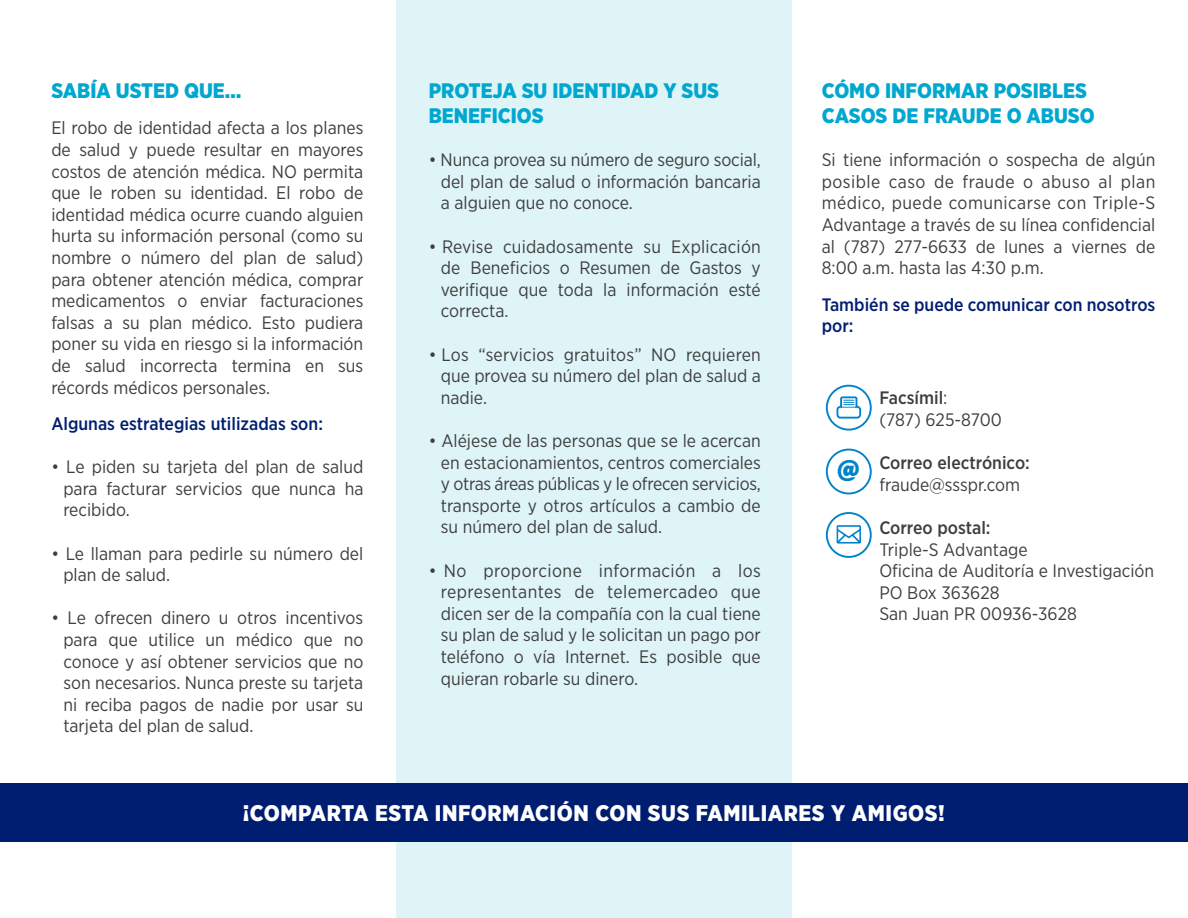
<style>
.page{position:relative;width:1188px;height:918px;background:#fff}
.page>*{position:absolute;margin:0;border:0;box-sizing:border-box;transform-origin:0 0}
.t1{font:900 22.65px "Gotham Narrow";letter-spacing:.025em;color:#fff}
.t2{font:900 21.9px "Aktiv Grotesk";color:#0083ca}
.t3{font:900 21px/25.2px "Gotham Narrow";color:#00a7cf}
.t4{font:18px/21.6px "Gotham Narrow";color:#3e3e3f;text-align:justify}
.t5{font:500 18px/21.6px "Gotham Narrow";color:#001e71}
.t6{font:500 18px "Gotham Narrow";color:#3e3e3f}
.s1{font-weight:500}
</style>
<div class="page">
<div style="left:396px;top:0;width:396px;height:918px;background:#def4f6"></div>
<div style="left:0;top:783px;width:1188px;height:59px;background:#001e71"></div>
<svg style="left:836px;top:396px;width:26px;height:23px"></svg>
<svg style="left:837px;top:525px;width:24px;height:19px"></svg>
<div style="left:826px;top:512px;width:46px;height:46px;border:2px solid #0083ca;border-radius:50%"></div>
<div style="left:826px;top:385px;width:46px;height:46px;border:2px solid #0083ca;border-radius:50%"></div>
<div style="left:826px;top:449px;width:46px;height:45px;border:2px solid #0083ca;border-radius:50%"></div>
<p class="t3" style="left:51px;top:77px;width:192px">SABÍA USTED QUE…</p>
<p class="t4" style="left:51px;top:117px;width:314px">El robo de identidad afecta a los planes de salud y puede resultar en mayores costos de atención médica. NO permita que le roben su identidad. El robo de identidad médica ocurre cuando alguien hurta su información personal (como su nombre o número del plan de salud) para obtener atención médica, comprar medicamentos o enviar facturaciones falsas a su plan médico. Esto pudiera poner su vida en riesgo si la información de salud incorrecta termina en sus récords médicos personales.</p>
<p class="t5" style="left:51px;top:413px;width:273px">Algunas estrategias utilizadas son:</p>
<p class="t4" style="left:63px;top:456px;width:302px;text-indent:-12px">• Le piden su tarjeta del plan de salud para facturar servicios que nunca ha recibido.</p>
<p class="t4" style="left:63px;top:542px;width:302px;text-indent:-12px">• Le llaman para pedirle su número del plan de salud.</p>
<p class="t4" style="left:63px;top:607px;width:302px;text-indent:-12px">• Le ofrecen dinero u otros incentivos para que utilice un médico que no conoce y así obtener servicios que no son necesarios. Nunca preste su tarjeta ni reciba pagos de nadie por usar su tarjeta del plan de salud.</p>
<p class="t3" style="left:429px;top:77px;width:292px">PROTEJA SU IDENTIDAD Y SUS<br>BENEFICIOS</p>
<p class="t4" style="left:441px;top:149px;width:322px;text-indent:-12px">• Nunca provea su número de seguro social, del plan de salud o información bancaria a alguien que no conoce.</p>
<p class="t4" style="left:441px;top:235px;width:322px;text-indent:-12px">• Revise cuidadosamente su Explicación de Beneficios o Resumen de Gastos y verifique que toda la información esté correcta.</p>
<p class="t4" style="left:441px;top:343px;width:322px;text-indent:-12px">• Los “servicios gratuitos” NO requieren que provea su número del plan de salud a nadie.</p>
<p class="t4" style="left:441px;top:429px;width:322px;text-indent:-12px">• Aléjese de las personas que se le acercan en estacionamientos, centros comerciales y otras áreas públicas y le ofrecen servicios, transporte y otros artículos a cambio de su número del plan de salud.</p>
<p class="t4" style="left:441px;top:559px;width:322px;text-indent:-12px">• No proporcione información a los representantes de telemercadeo que dicen ser de la compañía con la cual tiene su plan de salud y le solicitan un pago por teléfono o vía Internet. Es posible que quieran robarle su dinero.</p>
<p class="t3" style="left:822px;top:77px;width:274px">CÓMO INFORMAR POSIBLES<br>CASOS DE FRAUDE O ABUSO</p>
<p class="t4" style="left:822px;top:149px;width:335px">Si tiene información o sospecha de algún posible caso de fraude o abuso al plan médico, puede comunicarse con Triple-S Advantage a través de su línea confidencial al (787) 277-6633 de lunes a viernes de 8:00 a.m. hasta las 4:30 p.m.</p>
<p class="t5" style="left:822px;top:293px;width:335px">También se puede comunicar con nosotros por:</p>
<p class="t2" style="left:837px;top:454px;width:24px">@</p>
<p class="t4" style="left:879px;top:387px;width:124px"><span class="s1">Facsímil</span>:<br>(787) 625-8700</p>
<p class="t6" style="left:879px;top:452px;width:152px">Correo electrónico:</p>
<p class="t4" style="left:879px;top:473px;width:142px">fraude@ssspr.com</p>
<p class="t6" style="left:879px;top:516px;width:113px">Correo postal:</p>
<p class="t4" style="left:879px;top:538px;width:276px;text-align:left">Triple-S Advantage<br>Oficina de Auditoría e Investigación<br>PO Box 363628<br>San Juan PR 00936-3628</p>
<p class="t1" style="left:243px;top:798px;width:704px">¡COMPARTA ESTA INFORMACIÓN CON SUS FAMILIARES Y AMIGOS!</p>
</div>
